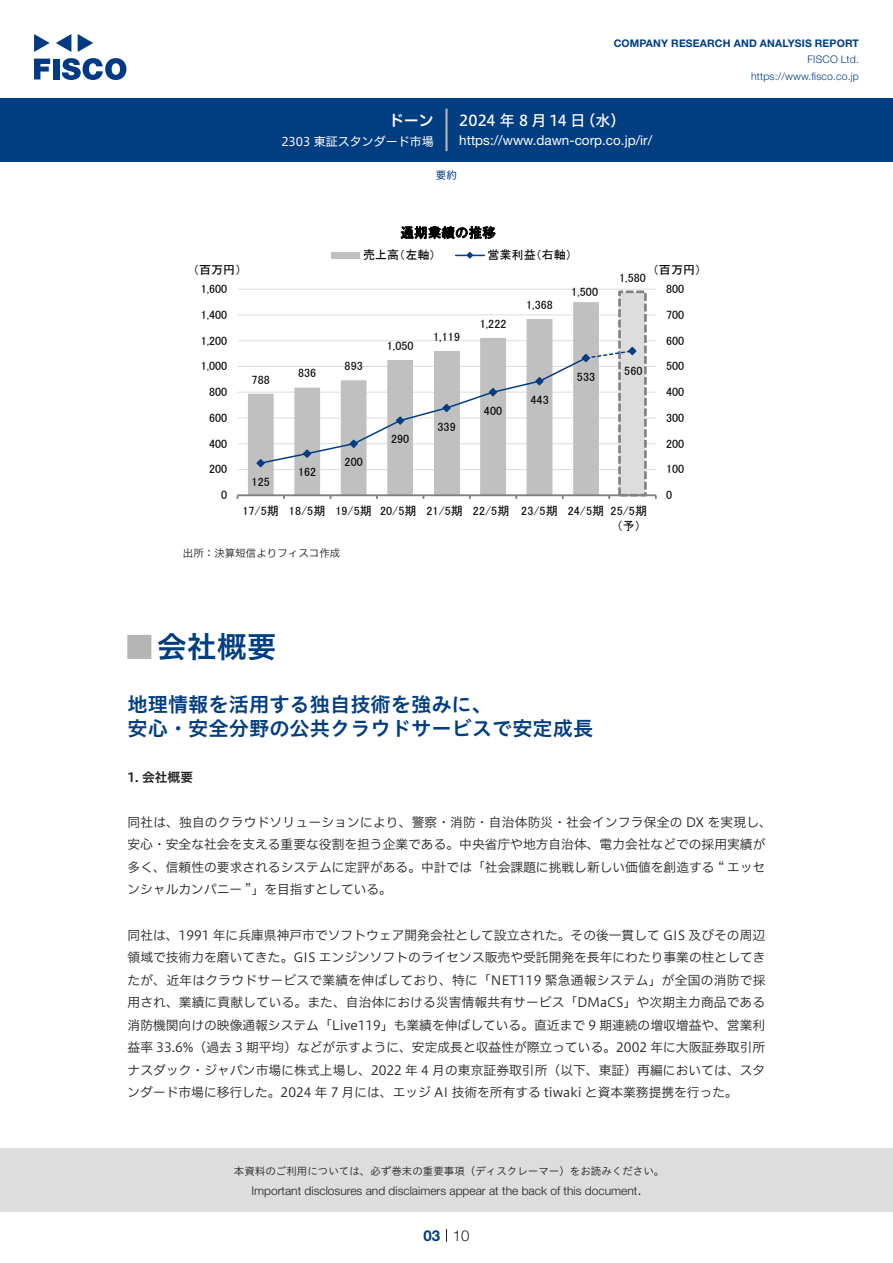
<style>
.page{position:relative;width:893px;height:1263px;background:#fff}
.page>*{position:absolute;margin:0;border:0;box-sizing:border-box;transform-origin:0 0}
.t1{font:30px "Hiragino UD Sans Std N W6";color:#003d81}
.t2{font:24px "Hiragino UD Sans Std N W6";color:#b5b5b6}
.中タイトル{font:20.25px/24px "Hiragino UD Sans Std W6";color:#003d81}
.t3{font:15px "Hiragino UD Sans F Std N W5";letter-spacing:-.005em;color:#fff}
.t4{font:300 15px "Helvetica Neue LT Std";color:#231f20}
.t5{font:15px "Hiragino UD Sans F Std N W6";color:#fff}
.t6{font:700 15px "Helvetica Neue LT Std";color:#003d81}
.t7{font:13.5px "Helvetica Neue LT Std";color:#fff}
.t8{font:13.5px "MS P Gothic";letter-spacing:.01em;color:#000}
.本文{font:12.75px/22.5px "Hiragino UD Sans F Std N W3";color:#231f20}
.小タイトル{font:12.75px "Hiragino UD Sans F Std N W6";color:#231f20}
.t9{font:12px "MS P Gothic";letter-spacing:.005em;color:#000}
.t10{font:300 12px "Helvetica Neue LT Std";color:#231f20}
.t11{font:12px "Hiragino UD Sans F Std N W4";color:#fff}
.t12{font:10.5px "Hiragino UD Sans Std W3";color:#231f20}
.t13{font:700 10.5px "Helvetica Neue LT Std";letter-spacing:.015em;color:#003d81}
.t14{font:300 10.5px/16.5px "Helvetica Neue LT Std";letter-spacing:.015em;color:#003d81;text-align:right}
.表組み基本スタイル{font:10.5px "Hiragino UD Sans F Std N W3";color:#231f20}
.ヘッダー{font:10.5px "Hiragino UD Sans F Std N W4";color:#003d81}
</style>
<div class="page">
<div style="left:0;top:1148px;width:893px;height:64px;background:#ddd"></div>
<svg style="left:34px;top:59px;width:16px;height:20px"></svg>
<div style="left:53px;top:59px;width:6px;height:20px;background:#003a83"></div>
<svg style="left:62px;top:58px;width:64px;height:22px"></svg>
<svg style="left:34px;top:34px;width:16px;height:18px"></svg>
<svg style="left:78px;top:34px;width:15px;height:18px"></svg>
<svg style="left:56px;top:34px;width:15px;height:18px"></svg>
<div style="left:0;top:98px;width:893px;height:64px;background:#003d81"></div>
<hr style="left:445px;top:109px;width:3px;height:42px;background:#b5b5b6">
<svg style="left:446px;top:1229px;width:1px;height:13px"></svg>
<hr style="left:237px;top:469px;width:419px;height:1px;background:#ddd">
<hr style="left:237px;top:443px;width:419px;height:1px;background:#ddd">
<hr style="left:237px;top:418px;width:419px;height:1px;background:#ddd">
<hr style="left:237px;top:392px;width:419px;height:1px;background:#ddd">
<hr style="left:237px;top:366px;width:419px;height:1px;background:#ddd">
<hr style="left:237px;top:340px;width:419px;height:1px;background:#ddd">
<hr style="left:237px;top:314px;width:419px;height:1px;background:#ddd">
<hr style="left:237px;top:289px;width:419px;height:1px;background:#ddd">
<div style="left:619px;top:292px;width:26px;height:203px;background:#ddd"></div>
<div style="left:618px;top:290px;width:29px;height:206px;border:3px dashed #808080"></div>
<svg style="left:248px;top:302px;width:351px;height:192px"></svg>
<hr style="left:237px;top:494px;width:419px;height:2px;background:#808080">
<svg style="left:256px;top:346px;width:381px;height:122px"></svg>
<div style="left:331px;top:252px;width:29px;height:6px;background:#c0c0c0"></div>
<svg style="left:456px;top:252px;width:28px;height:7px"></svg>
<p class="t5" style="left:389px;top:109px;width:46px">ドーン</p>
<p class="t11" style="left:281px;top:132px;width:154px">2303 東証スタンダード市場</p>
<p class="t13" style="left:614px;top:37px;width:247px">COMPANY RESEARCH AND ANALYSIS REPORT</p>
<p class="t14" style="left:751px;top:51px;width:109px">FISCO Ltd. https://www.fisco.co j p.</p>
<p class="t3" style="left:581px;top:109px;width:46px">（水(</p>
<p class="t3" style="left:459px;top:109px;width:128px">2024 年 8 月 14 日</p>
<p class="t7" style="left:459px;top:132px;width:194px">https://www.dawn-corp. c o j p. /i r/</p>
<p class="ヘッダー" style="left:436px;top:167px;width:22px">要約</p>
<p class="t8" style="left:400px;top:226px;width:97px">通期業績の推移</p>
<p class="t9" style="left:487px;top:249px;width:86px">営業利益（右軸(</p>
<p class="t9" style="left:363px;top:249px;width:74px">売上高（左軸）</p>
<p class="t9" style="left:193px;top:263px;width:50px">（百万円）</p>
<p class="t9" style="left:201px;top:283px;width:28px">1,600</p>
<p class="t9" style="left:571px;top:286px;width:28px">1,500</p>
<p class="t9" style="left:619px;top:271px;width:28px">1,580</p>
<p class="t9" style="left:653px;top:263px;width:50px">（百万円(</p>
<p class="t9" style="left:666px;top:283px;width:20px">800</p>
<p class="t9" style="left:201px;top:309px;width:28px">1,400</p>
<p class="t9" style="left:480px;top:317px;width:28px">1,222</p>
<p class="t9" style="left:526px;top:298px;width:28px">1,368</p>
<p class="t9" style="left:666px;top:309px;width:20px">700</p>
<p class="t9" style="left:201px;top:334px;width:28px">1,200</p>
<p class="t9" style="left:387px;top:339px;width:28px">1,050</p>
<p class="t9" style="left:433px;top:331px;width:28px">1,119</p>
<p class="t9" style="left:666px;top:334px;width:20px">600</p>
<p class="t9" style="left:201px;top:360px;width:28px">1,000</p>
<p class="t9" style="left:252px;top:373px;width:20px">788</p>
<p class="t9" style="left:298px;top:367px;width:20px">836</p>
<p class="t9" style="left:345px;top:360px;width:20px">893</p>
<p class="t9" style="left:577px;top:370px;width:20px">533</p>
<p class="t9" style="left:624px;top:365px;width:20px">560</p>
<p class="t9" style="left:666px;top:360px;width:20px">500</p>
<p class="t9" style="left:209px;top:386px;width:20px">800</p>
<p class="t9" style="left:530px;top:393px;width:20px">443</p>
<p class="t9" style="left:666px;top:386px;width:20px">400</p>
<p class="t9" style="left:209px;top:412px;width:20px">600</p>
<p class="t9" style="left:437px;top:420px;width:20px">339</p>
<p class="t9" style="left:484px;top:404px;width:20px">400</p>
<p class="t9" style="left:666px;top:412px;width:20px">300</p>
<p class="t9" style="left:209px;top:437px;width:20px">400</p>
<p class="t9" style="left:391px;top:433px;width:20px">290</p>
<p class="t9" style="left:666px;top:437px;width:20px">200</p>
<p class="t9" style="left:209px;top:463px;width:20px">200</p>
<p class="t9" style="left:252px;top:475px;width:20px">125</p>
<p class="t9" style="left:298px;top:466px;width:20px">162</p>
<p class="t9" style="left:345px;top:456px;width:20px">200</p>
<p class="t9" style="left:666px;top:463px;width:20px">100</p>
<p class="t9" style="left:221px;top:489px;width:8px">0</p>
<p class="t9" style="left:666px;top:489px;width:8px">0</p>
<p class="t9" style="left:242px;top:504px;width:38px">17/5期</p>
<p class="t9" style="left:289px;top:504px;width:38px">18/5期</p>
<p class="t9" style="left:335px;top:504px;width:38px">19/5期</p>
<p class="t9" style="left:380px;top:504px;width:38px">20/5期</p>
<p class="t9" style="left:426px;top:504px;width:38px">21/5期</p>
<p class="t9" style="left:473px;top:504px;width:38px">22/5期</p>
<p class="t9" style="left:521px;top:504px;width:38px">23/5期</p>
<p class="t9" style="left:568px;top:504px;width:38px">24/5期</p>
<p class="t9" style="left:611px;top:504px;width:38px">25/5期</p>
<p class="t9" style="left:617px;top:520px;width:26px">予（ (</p>
<p class="表組み基本スタイル" style="left:183px;top:545px;width:159px">出所：決算短信よりフィスコ作成</p>
<p class="t1" style="left:157px;top:624px;width:121px">会社概要</p>
<p class="t2" style="left:128px;top:628px;width:25px">█</p>
<p class="中タイトル" style="left:128px;top:691px;width:467px">地理情報を活用する独自技術を強みに、<br>安心・安全分野の公共クラウドサービスで安定成長</p>
<p class="小タイトル" style="left:128px;top:767px;width:67px">1. 会社概要</p>
<p class="本文" style="left:128px;top:810px;width:646px">同社は、独自のクラウドソリューションにより、警察・消防・自治体防災・社会インフラ保全の DX を実現し、安心・安全な社会を支える重要な役割を担う企業である。中央省庁や地方自治体、電力会社などでの採用実績が多く、信頼性の要求されるシステムに定評がある。中計では「社会課題に挑戦し新しい価値を創造する “ エッセンシャルカンパニー ”」を目指すとしている。</p>
<p class="本文" style="left:128px;top:923px;width:640px;text-align:justify">同社は、1991 年に兵庫県神戸市でソフトウェア開発会社として設立された。その後一貫して GIS 及びその周辺領域で技術力を磨いてきた。GIS エンジンソフトのライセンス販売や受託開発を長年にわたり事業の柱としてきたが、近年はクラウドサービスで業績を伸ばしており、特に「NET119 緊急通報システム」が全国の消防で採用され、業績に貢献している。また、自治体における災害情報共有サービス「DMaCS」や次期主力商品である消防機関向けの映像通報システム「Live119」も業績を伸ばしている。直近まで 9 期連続の増収増益や、営業利益率 33.6%（過去 3 期平均）などが示すように、安定成長と収益性が際立っている。2002 年に大阪証券取引所ナスダック・ジャパン市場に株式上場し、2022 年 4 月の東京証券取引所（以下、東証）再編においては、スタンダード市場に移行した。2024 年 7 月には、エッジ AI 技術を所有する tiwaki と資本業務提携を行った。</p>
<p class="t12" style="left:234px;top:1163px;width:432px">本資料のご利用については、必ず巻末の重要事項（ディスクレーマー）をお読みください。</p>
<p class="t4" style="left:637px;top:1180px;width:6px">.</p>
<p class="t10" style="left:251px;top:1183px;width:387px">Important disclosures and disclaimers appear at the back of this document</p>
<p class="t6" style="left:423px;top:1226px;width:18px">03</p>
<p class="t4" style="left:453px;top:1226px;width:18px">10</p>
</div>
